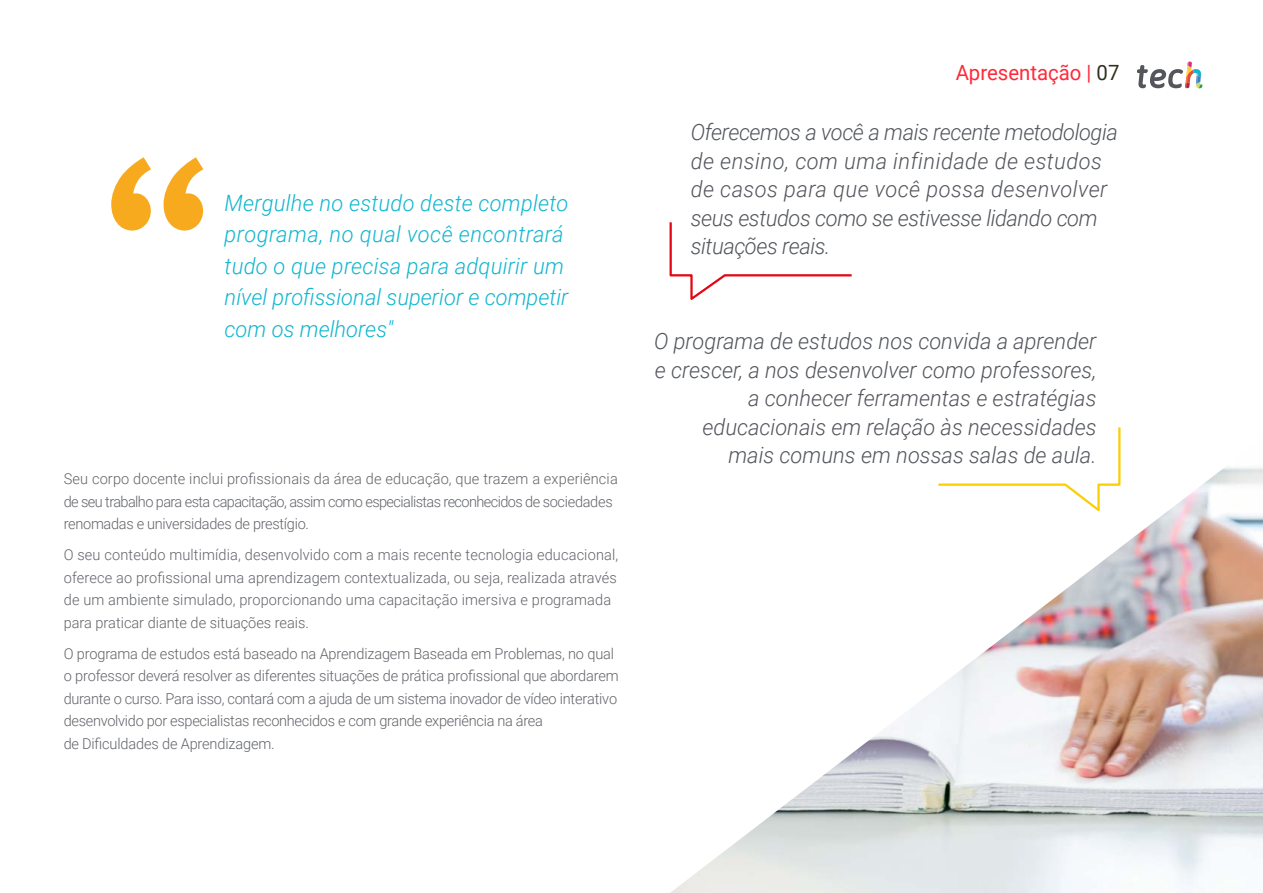
<style>
.page{position:relative;width:1263px;height:893px;background:#fff}
.page>*{position:absolute;margin:0;border:0;box-sizing:border-box;transform-origin:0 0}
.t1{font:italic 300 22.5px/28.5px "Roboto";color:#52555b;text-align:right}
.t2{font:italic 300 22.5px/28.5px "Roboto";letter-spacing:-.02em;color:#52555b}
.t3{font:italic 300 22.5px/31.5px "Roboto";letter-spacing:.01em;color:#0fb6cf}
.t4{font:21px "Roboto";color:#ff293a}
.t5{font:300 15px/22.5px "Roboto";letter-spacing:-.01em;color:#61646a}
.t6{font:300 15px/22.5px "Roboto";letter-spacing:.01em;color:#61646a}
.s1{color:#312e20}
</style>
<div class="page">
<svg style="left:1137px;top:62px;width:65px;height:27px"></svg>
<svg style="left:111px;top:157px;width:92px;height:74px"></svg>
<svg style="left:669px;top:222px;width:183px;height:78px"></svg>
<img style="left:670px;top:467px;width:593px;height:426px">
<svg style="left:936px;top:427px;width:186px;height:88px"></svg>
<h1 class="t3" style="left:225px;top:186px;width:345px">Mergulhe no estudo deste completo programa, no qual você encontrará tudo o que precisa para adquirir um nível profissional superior e competir com os melhores"</h1>
<p class="t5" style="left:64px;top:467px;width:555px">Seu corpo docente inclui profissionais da área de educação, que trazem a experiência de seu trabalho para esta capacitação, assim como especialistas reconhecidos de sociedades renomadas e universidades de prestígio.</p>
<p class="t6" style="left:64px;top:543px;width:556px">O seu conteúdo multimídia, desenvolvido com a mais recente tecnologia educacional, oferece ao profissional uma aprendizagem contextualizada, ou seja, realizada através de um ambiente simulado, proporcionando uma capacitação imersiva e programada para praticar diante de situações reais.</p>
<p class="t5" style="left:64px;top:642px;width:556px">O programa de estudos está baseado na Aprendizagem Baseada em Problemas, no qual o professor deverá resolver as diferentes situações de prática profissional que abordarem durante o curso. Para isso, contará com a ajuda de um sistema inovador de vídeo interativo desenvolvido por especialistas reconhecidos e com grande experiência na área<br>de Dificuldades de Aprendizagem.</p>
<h2 class="t4" style="left:956px;top:57px;width:165px">Apresentação | <span class="s1">07</span></h2>
<h1 class="t2" style="left:691px;top:117px;width:429px">Oferecemos a você a mais recente metodologia de ensino, com uma infinidade de estudos de casos para que você possa desenvolver seus estudos como se estivesse lidando com situações reais.</h1>
<h1 class="t1" style="left:654px;top:326px;width:444px">O programa de estudos nos convida a aprender e crescer, a nos desenvolver como professores, a conhecer ferramentas e estratégias educacionais em relação às necessidades mais comuns em nossas salas de aula.</h1>
</div>
